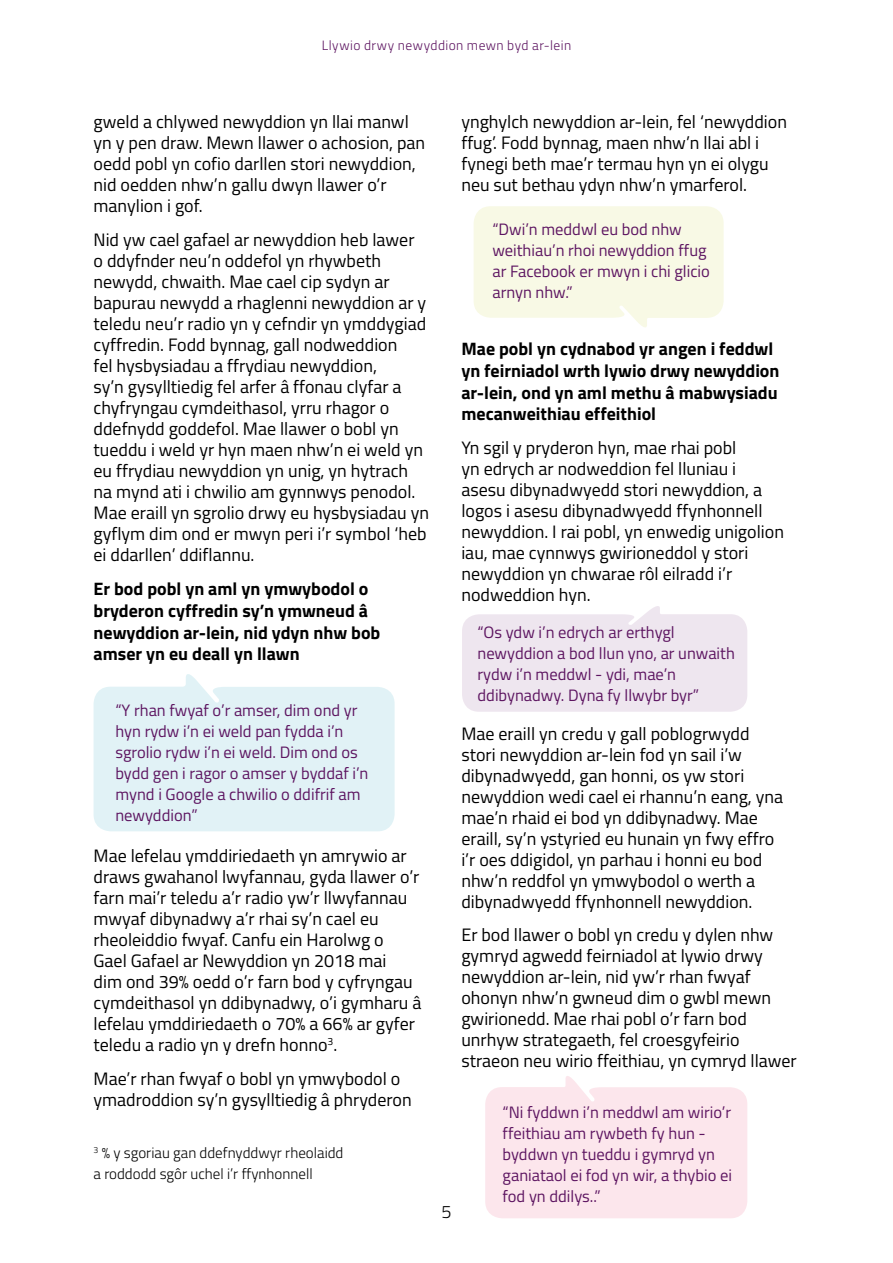
<style>
.page{position:relative;width:893px;height:1263px;background:#fff}
.page>*{position:absolute;margin:0;border:0;box-sizing:border-box;transform-origin:0 0}
.t1{font:18px/21px "Titillium";color:#000}
.strong{font:700 18px/21.6px "Titillium";color:#000}
.t2{font:300 18px "Titillium";color:#000}
.quote{font:16.5px/21px "Titillium";color:#5d1561}
.t3{font:300 15px/21px "Titillium";color:#000}
.t4{font:300 13.5px "Titillium";letter-spacing:.03em;color:#5d1561}
</style>
<div class="page">
<svg style="left:94px;top:674px;width:301px;height:157px;background:#e3f3f6"></svg>
<svg style="left:474px;top:206px;width:250px;height:121px;background:#f8f9e7"></svg>
<svg style="left:462px;top:606px;width:285px;height:106px;background:#efe8f0"></svg>
<svg style="left:485px;top:1076px;width:262px;height:142px;background:#fce8ed"></svg>
<p class="t4" style="left:322px;top:35px;width:251px">Llywio drwy newyddion mewn byd ar-lein</p>
<p class="t1" style="left:94px;top:111px;width:333px">gweld a chlywed newyddion yn llai manwl yn y pen draw. Mewn llawer o achosion, pan oedd pobl yn cofio darllen stori newyddion, nid oedden nhw’n gallu dwyn llawer o’r manylion i gof.</p>
<p class="t1" style="left:94px;top:228px;width:337px">Nid yw cael gafael ar newyddion heb lawer<br>o ddyfnder neu’n oddefol yn rhywbeth newydd, chwaith. Mae cael cip sydyn ar bapurau newydd a rhaglenni newyddion ar y teledu neu’r radio yn y cefndir yn ymddygiad cyffredin. Fodd bynnag, gall nodweddion<br>fel hysbysiadau a ffrydiau newyddion,<br>sy’n gysylltiedig fel arfer â ffonau clyfar a chyfryngau cymdeithasol, yrru rhagor o ddefnydd goddefol. Mae llawer o bobl yn tueddu i weld yr hyn maen nhw’n ei weld yn eu ffrydiau newyddion yn unig, yn hytrach na mynd ati i chwilio am gynnwys penodol.<br>Mae eraill yn sgrolio drwy eu hysbysiadau yn gyflym dim ond er mwyn peri i’r symbol ‘heb ei ddarllen’ ddiflannu.</p>
<p class="strong" style="left:94px;top:577px;width:288px">Er bod pobl yn aml yn ymwybodol o bryderon cyffredin sy’n ymwneud â newyddion ar-lein, nid ydyn nhw bob amser yn eu deall yn llawn</p>
<p class="quote" style="left:115px;top:699px;width:254px">“Y rhan fwyaf o’r amser, dim ond yr hyn rydw i’n ei weld pan fydda i’n sgrolio rydw i’n ei weld. Dim ond os bydd gen i ragor o amser y byddaf i’n mynd i Google a chwilio o ddifrif am newyddion”</p>
<p class="t1" style="left:94px;top:844px;width:329px">Mae lefelau ymddiriedaeth yn amrywio ar draws gwahanol lwyfannau, gyda llawer o’r farn mai’r teledu a’r radio yw’r llwyfannau mwyaf dibynadwy a’r rhai sy’n cael eu rheoleiddio fwyaf. Canfu ein Harolwg o Gael Gafael ar Newyddion yn 2018 mai<br>dim ond 39% oedd o’r farn bod y cyfryngau cymdeithasol yn ddibynadwy, o’i gymharu â lefelau ymddiriedaeth o 70% a 66% ar gyfer teledu a radio yn y drefn honno<sup>3</sup>.</p>
<p class="t1" style="left:94px;top:1067px;width:320px">Mae’r rhan fwyaf o bobl yn ymwybodol o ymadroddion sy’n gysylltiedig â phryderon</p>
<p class="t3" style="left:94px;top:1142px;width:251px"><sup>3</sup> % y sgoriau gan ddefnyddwyr rheolaidd a roddodd sgôr uchel i’r ffynhonnell</p>
<p class="t1" style="left:461px;top:111px;width:327px">ynghylch newyddion ar-lein, fel ‘newyddion ffug’. Fodd bynnag, maen nhw’n llai abl i fynegi beth mae’r termau hyn yn ei olygu neu sut bethau ydyn nhw’n ymarferol.</p>
<p class="quote" style="left:492px;top:218px;width:219px">“Dwi’n meddwl eu bod nhw weithiau’n rhoi newyddion ffug ar Facebook er mwyn i chi glicio arnyn nhw.”</p>
<p class="strong" style="left:461px;top:337px;width:320px">Mae pobl yn cydnabod yr angen i feddwl yn feirniadol wrth lywio drwy newyddion ar-lein, ond yn aml methu â mabwysiadu mecanweithiau effeithiol</p>
<p class="t1" style="left:461px;top:436px;width:324px">Yn sgil y pryderon hyn, mae rhai pobl<br>yn edrych ar nodweddion fel lluniau i asesu dibynadwyedd stori newyddion, a logos i asesu dibynadwyedd ffynhonnell newyddion. I rai pobl, yn enwedig unigolion iau, mae cynnwys gwirioneddol y stori newyddion yn chwarae rôl eilradd i’r nodweddion hyn.</p>
<p class="quote" style="left:477px;top:621px;width:259px">“Os ydw i’n edrych ar erthygl newyddion a bod llun yno, ar unwaith rydw i’n meddwl - ydi, mae’n ddibynadwy. Dyna fy llwybr byr”</p>
<p class="t1" style="left:461px;top:722px;width:323px">Mae eraill yn credu y gall poblogrwydd stori newyddion ar-lein fod yn sail i’w dibynadwyedd, gan honni, os yw stori newyddion wedi cael ei rhannu’n eang, yna mae’n rhaid ei bod yn ddibynadwy. Mae eraill, sy’n ystyried eu hunain yn fwy effro i’r oes ddigidol, yn parhau i honni eu bod nhw’n reddfol yn ymwybodol o werth a dibynadwyedd ffynhonnell newyddion.</p>
<p class="t1" style="left:461px;top:924px;width:337px">Er bod llawer o bobl yn credu y dylen nhw gymryd agwedd feirniadol at lywio drwy newyddion ar-lein, nid yw’r rhan fwyaf ohonyn nhw’n gwneud dim o gwbl mewn gwirionedd. Mae rhai pobl o’r farn bod unrhyw strategaeth, fel croesgyfeirio straeon neu wirio ffeithiau, yn cymryd llawer</p>
<p class="t2" style="left:441px;top:1198px;width:12px">5</p>
<p class="quote" style="left:503px;top:1101px;width:231px">“Ni fyddwn i’n meddwl am wirio’r ffeithiau am rywbeth fy hun - byddwn yn tueddu i gymryd yn ganiataol ei fod yn wir, a thybio ei fod yn ddilys..”</p>
</div>
